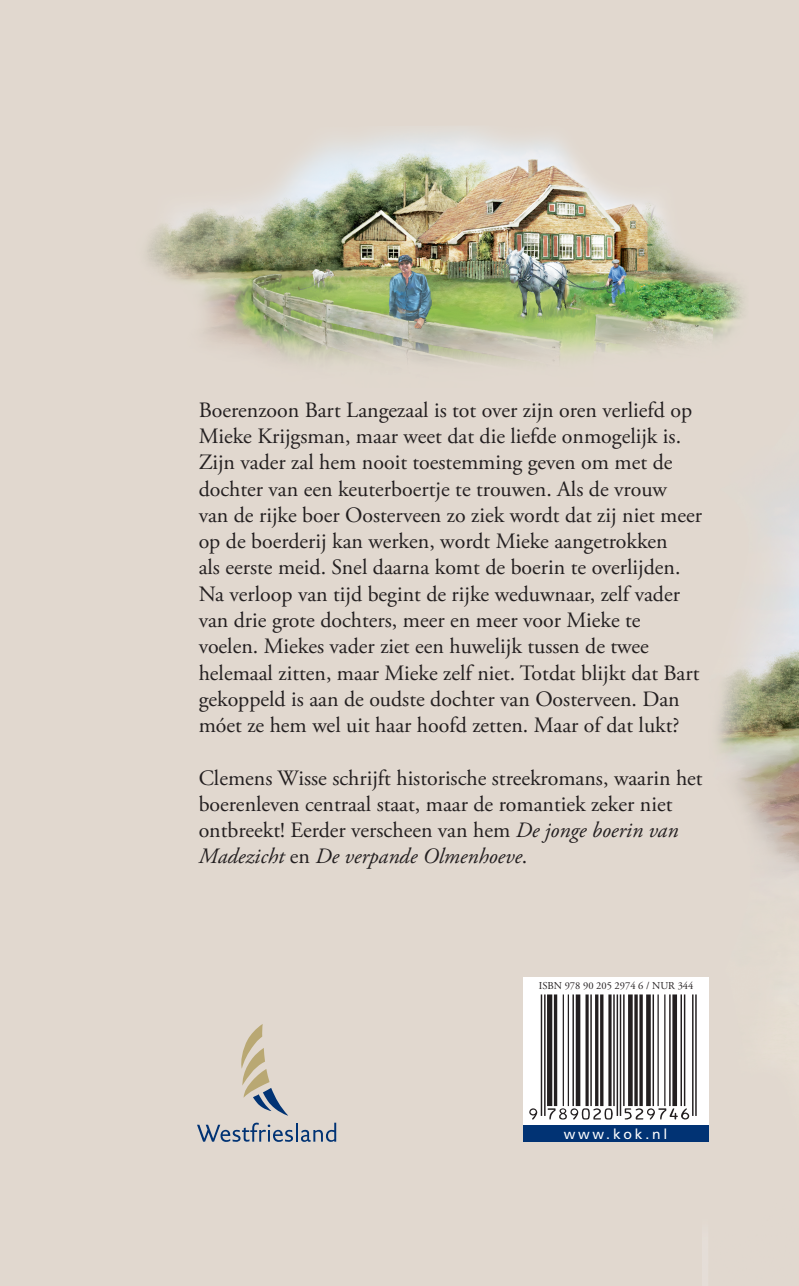
<style>
.page{position:relative;width:799px;height:1286px;background:#fff}
.page>*{position:absolute;margin:0;border:0;box-sizing:border-box;transform-origin:0 0}
._07_intro{font:21.88px/26.2px "Adobe Garamond Pro";color:#231f20}
._11_auteurgegevens{font:21.88px/26.2px "Adobe Garamond Pro";color:#231f20}
.Standaard{font:14px "Frutiger LT Std";letter-spacing:.2em;color:#fff}
.Standaard-2{font:10.5px "Adobe Garamond Pro";color:#231f20}
.s1{font-style:italic}
</style>
<div class="page">
<img style="left:0;top:0;width:798px;height:1285px">
<svg style="left:197px;top:1122px;width:139px;height:19px;background:#a8aeb7"></svg>
<svg style="left:240px;top:1023px;width:48px;height:92px;background:#cac3b7"></svg>
<div style="left:522px;top:976px;width:186px;height:150px;background:#fff"></div>
<hr style="left:540px;top:994px;width:2px;height:121px;background:#231f20">
<hr style="left:544px;top:994px;width:1px;height:121px;background:#231f20">
<div style="left:547px;top:994px;width:5px;height:111px;background:#231f20"></div>
<svg style="left:553px;top:994px;width:4px;height:111px"></svg>
<hr style="left:562px;top:994px;width:1px;height:111px;background:#231f20">
<hr style="left:567px;top:994px;width:2px;height:111px;background:#231f20">
<hr style="left:572px;top:994px;width:1px;height:111px;background:#231f20">
<div style="left:575px;top:994px;width:5px;height:111px;background:#231f20"></div>
<hr style="left:585px;top:994px;width:3px;height:111px;background:#231f20">
<hr style="left:590px;top:994px;width:1px;height:111px;background:#231f20">
<hr style="left:595px;top:994px;width:3px;height:111px;background:#231f20">
<hr style="left:600px;top:994px;width:3px;height:111px;background:#231f20">
<hr style="left:608px;top:994px;width:3px;height:111px;background:#231f20">
<hr style="left:613px;top:994px;width:1px;height:111px;background:#231f20">
<hr style="left:616px;top:994px;width:2px;height:121px;background:#231f20">
<hr style="left:619px;top:994px;width:2px;height:121px;background:#231f20">
<hr style="left:623px;top:994px;width:1px;height:111px;background:#231f20">
<svg style="left:628px;top:994px;width:4px;height:111px"></svg>
<hr style="left:634px;top:994px;width:3px;height:111px;background:#231f20">
<hr style="left:639px;top:994px;width:3px;height:111px;background:#231f20">
<svg style="left:646px;top:994px;width:4px;height:111px"></svg>
<hr style="left:652px;top:994px;width:1px;height:111px;background:#231f20">
<hr style="left:657px;top:994px;width:1px;height:111px;background:#231f20">
<hr style="left:664px;top:994px;width:1px;height:111px;background:#231f20">
<hr style="left:669px;top:994px;width:1px;height:111px;background:#231f20">
<svg style="left:672px;top:994px;width:4px;height:111px"></svg>
<hr style="left:680px;top:994px;width:1px;height:111px;background:#231f20">
<hr style="left:683px;top:994px;width:2px;height:111px;background:#231f20">
<hr style="left:691px;top:994px;width:2px;height:121px;background:#231f20">
<hr style="left:695px;top:994px;width:1px;height:121px;background:#231f20">
<svg style="left:529px;top:1108px;width:8px;height:11px"></svg>
<svg style="left:547px;top:1108px;width:65px;height:11px"></svg>
<svg style="left:624px;top:1108px;width:65px;height:11px"></svg>
<div style="left:522px;top:1125px;width:186px;height:16px;background:#013374"></div>
<p class="_07_intro" style="left:199px;top:397px;width:504px">Boerenzoon Bart Langezaal is tot over zijn oren verliefd op Mieke Krijgsman, maar weet dat die liefde onmogelijk is.<br>Zijn vader zal hem nooit toestemming geven om met de dochter van een keuterboertje te trouwen. Als de vrouw van de rijke boer Oosterveen zo ziek wordt dat zij niet meer op de boerderij kan werken, wordt Mieke aangetrokken<br>als eerste meid. Snel daarna komt de boerin te overlijden.<br>Na verloop van tijd begint de rijke weduwnaar, zelf vader van drie grote dochters, meer en meer voor Mieke te voelen. Miekes vader ziet een huwelijk tussen de twee helemaal zitten, maar Mieke zelf niet. Totdat blijkt dat Bart gekoppeld is aan de oudste dochter van Oosterveen. Dan móet ze hem wel uit haar hoofd zetten. Maar of dat lukt?</p>
<p class="_11_auteurgegevens" style="left:199px;top:765px;width:505px">Clemens Wisse schrijft historische streekromans, waarin het boerenleven centraal staat, maar de romantiek zeker niet ontbreekt! Eerder verscheen van hem <span class="s1">De jonge boerin van Madezicht</span> en <span class="s1">De verpande Olmenhoeve</span>.</p>
<p class="Standaard-2" style="left:538px;top:978px;width:156px">ISBN 978 90 205 2974 6 / NUR 344</p>
<p class="Standaard" style="left:563px;top:1125px;width:105px">www.kok.nl</p>
</div>
